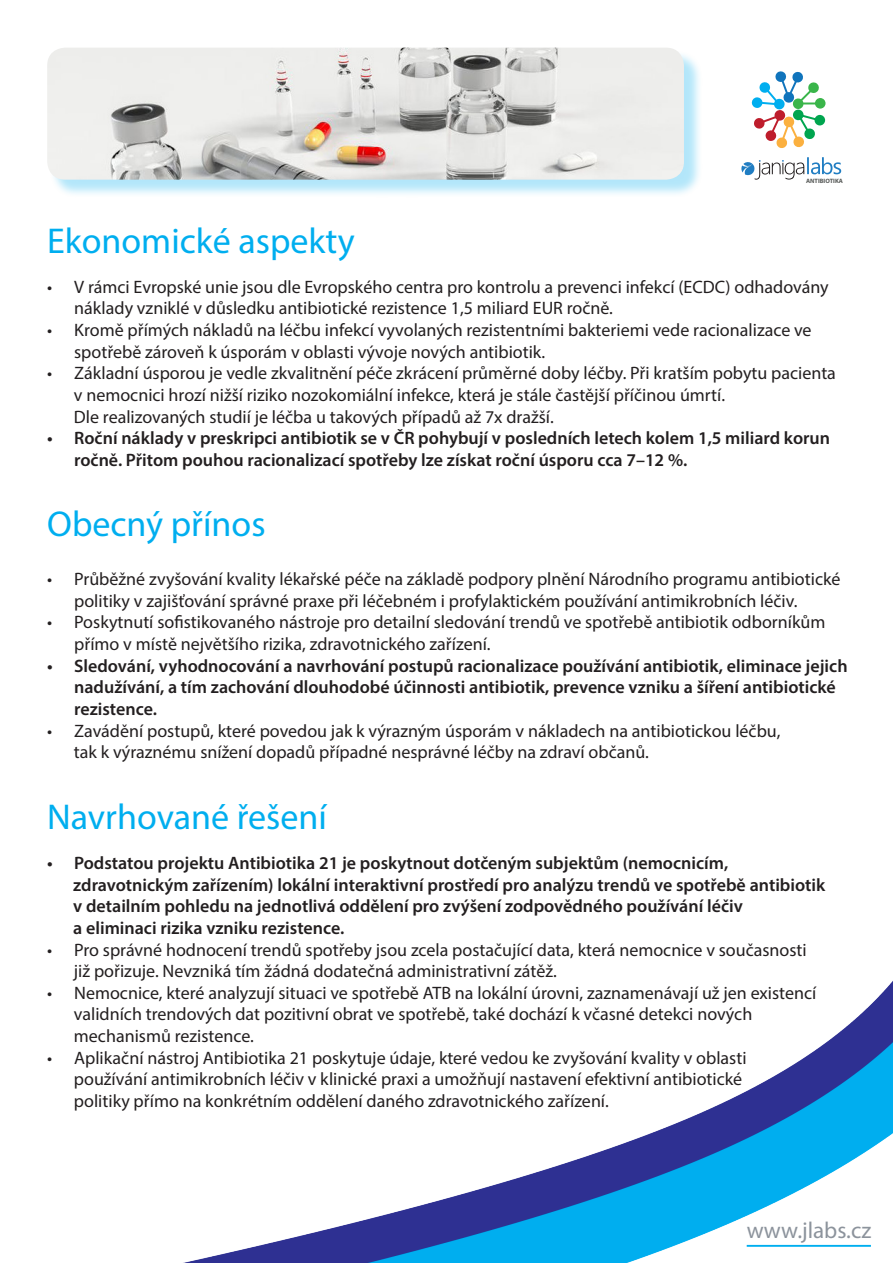
<style>
.page{position:relative;width:893px;height:1263px;background:#fff}
.page>*{position:absolute;margin:0;border:0;box-sizing:border-box;transform-origin:0 0}
.t1{font:36px "Myriad Pro";color:#00aeef}
.t2{font:23.1px "Myriad Pro";color:#8c939c}
.t3{font:18px/21.6px "Myriad Pro";color:#231f20}
.t4{font:600 18px/21.6px "Myriad Pro";color:#231f20}
.t5{font:700 6.3px "Myriad Pro";color:#555856}
</style>
<div class="page">
<svg style="left:751px;top:71px;width:74px;height:77px"></svg>
<svg style="left:741px;top:157px;width:100px;height:23px"></svg>
<img style="left:183px;top:981px;width:710px;height:282px">
<hr style="left:747px;top:1245px;width:124px;height:2px;background:#00aeef">
<div style="left:49px;top:50px;width:654px;height:148px;background:#00aeef;opacity:.3"></div>
<img style="left:47px;top:48px;width:637px;height:132px">
<p class="t1" style="left:47px;top:219px;width:309px">Ekonomické aspekty</p>
<p class="t5" style="left:806px;top:176px;width:38px">ANTIBIOTIKA</p>
<p class="t3" style="left:74px;top:276px;width:756px;text-indent:-27px">• V rámci Evropské unie jsou dle Evropského centra pro kontrolu a prevenci infekcí (ECDC) odhadovány náklady vzniklé v důsledku antibiotické rezistence 1,5 miliard EUR ročně.</p>
<p class="t3" style="left:74px;top:319px;width:739px;text-indent:-27px">• Kromě přímých nákladů na léčbu infekcí vyvolaných rezistentními bakteriemi vede racionalizace ve spotřebě zároveň k úsporám v oblasti vývoje nových antibiotik.</p>
<p class="t3" style="left:47px;top:362px;width:790px">• Základní úsporou je vedle zkvalitnění péče zkrácení průměrné doby léčby. Při kratším pobytu pacienta</p>
<p class="t3" style="left:74px;top:384px;width:653px">v nemocnici hrozí nižší riziko nozokomiální infekce, která je stále častější příčinou úmrtí.</p>
<p class="t3" style="left:74px;top:405px;width:481px">Dle realizovaných studií je léčba u takových případů až 7x dražší.</p>
<p class="t4" style="left:74px;top:427px;width:757px;text-indent:-27px">• Roční náklady v preskripci antibiotik se v ČR pohybují v posledních letech kolem 1,5 miliard korun ročně. Přitom pouhou racionalizací spotřeby lze získat roční úsporu cca 7–12 %.</p>
<p class="t1" style="left:47px;top:501px;width:220px">Obecný přínos</p>
<p class="t3" style="left:74px;top:568px;width:768px;text-indent:-27px">• Průběžné zvyšování kvality lékařské péče na základě podpory plnění Národního programu antibiotické politiky v zajišťování správné praxe při léčebném i profylaktickém používání antimikrobních léčiv.</p>
<p class="t3" style="left:74px;top:611px;width:753px;text-indent:-27px">• Poskytnutí sofistikovaného nástroje pro detailní sledování trendů ve spotřebě antibiotik odborníkům přímo v místě největšího rizika, zdravotnického zařízení.</p>
<p class="t4" style="left:74px;top:654px;width:775px;text-indent:-27px">• Sledování, vyhodnocování a navrhování postupů racionalizace používání antibiotik, eliminace jejich nadužívání, a tím zachování dlouhodobé účinnosti antibiotik, prevence vzniku a šíření antibiotické rezistence.</p>
<p class="t3" style="left:47px;top:719px;width:735px">• Zavádění postupů, které povedou jak k výrazným úsporám v nákladech na antibiotickou léčbu,</p>
<p class="t3" style="left:74px;top:741px;width:577px">tak k výraznému snížení dopadů případné nesprávné léčby na zdraví občanů.</p>
<p class="t1" style="left:47px;top:795px;width:281px">Navrhované řešení</p>
<p class="t4" style="left:47px;top:852px;width:683px">• Podstatou projektu Antibiotika 21 je poskytnout dotčeným subjektům (nemocnicím,</p>
<p class="t4" style="left:73px;top:873px;width:753px">zdravotnickým zařízením) lokální interaktivní prostředí pro analýzu trendů ve spotřebě antibiotik</p>
<p class="t4" style="left:73px;top:895px;width:671px">v detailním pohledu na jednotlivá oddělení pro zvýšení zodpovědného používání léčiv</p>
<p class="t4" style="left:73px;top:916px;width:273px">a eliminaci rizika vzniku rezistence.</p>
<p class="t3" style="left:47px;top:938px;width:761px">• Pro správné hodnocení trendů spotřeby jsou zcela postačující data, která nemocnice v současnosti</p>
<p class="t3" style="left:74px;top:960px;width:484px">již pořizuje. Nevzniká tím žádná dodatečná administrativní zátěž.</p>
<p class="t3" style="left:47px;top:981px;width:771px">• Nemocnice, které analyzují situaci ve spotřebě ATB na lokální úrovni, zaznamenávají už jen existencí</p>
<p class="t3" style="left:74px;top:1003px;width:680px">validních trendových dat pozitivní obrat ve spotřebě, také dochází k včasné detekci nových</p>
<p class="t3" style="left:74px;top:1025px;width:181px">mechanismů rezistence.</p>
<p class="t3" style="left:47px;top:1046px;width:701px">• Aplikační nástroj Antibiotika 21 poskytuje údaje, které vedou ke zvyšová ní kvality v oblasti</p>
<p class="t3" style="left:74px;top:1068px;width:670px">používá ní antimikrobních léčiv v klinické praxi a umožň ují nastavení efektivní antibiotické</p>
<p class="t3" style="left:74px;top:1089px;width:536px">politiky přímo na konkrétním oddělení daného zdravotnického zařízení.</p>
<p class="t2" style="left:747px;top:1216px;width:126px">www.jlabs.cz</p>
</div>
